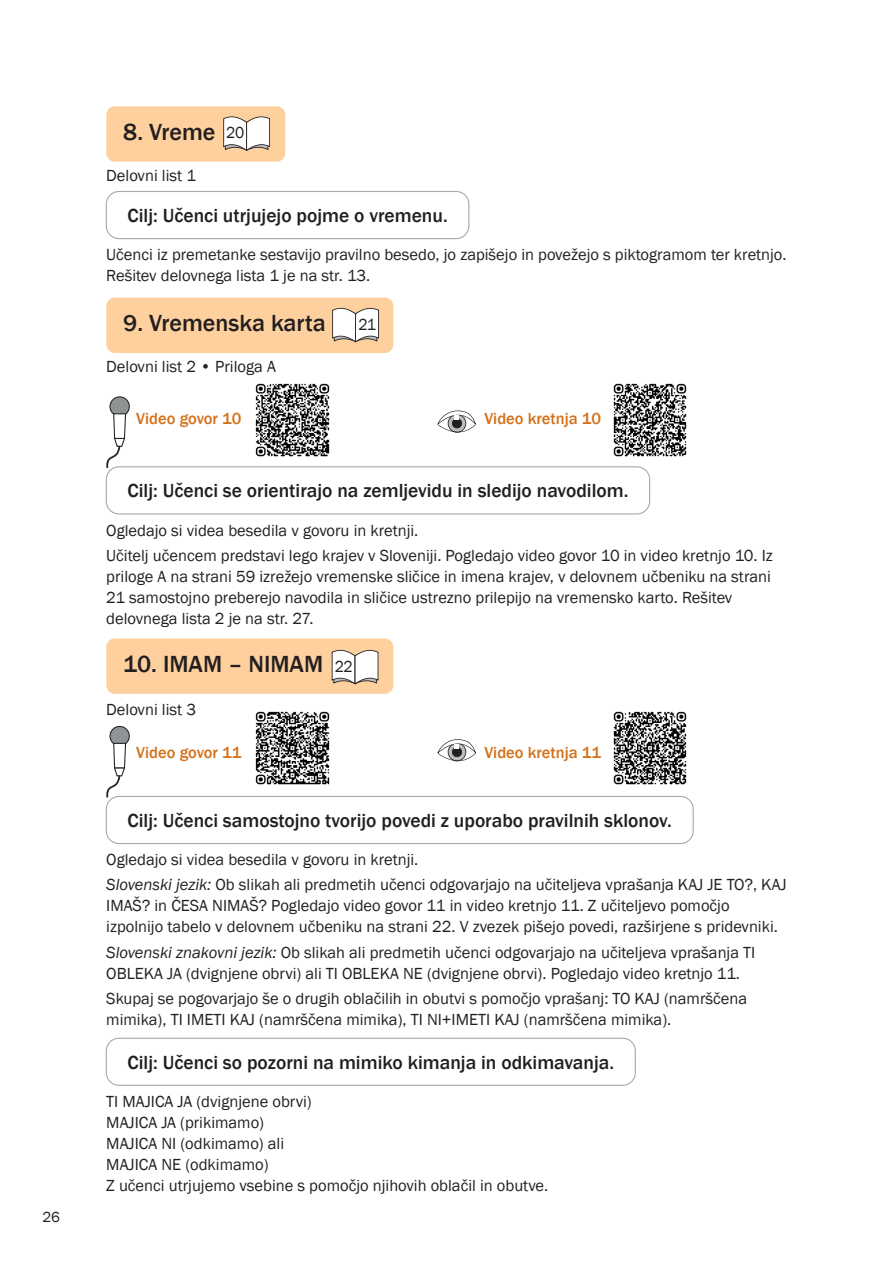
<style>
.page{position:relative;width:893px;height:1263px;background:#fff}
.page>*{position:absolute;margin:0;border:0;box-sizing:border-box;transform-origin:0 0}
.t1{font:500 24px "Franklin Gothic";color:#231f20}
.t2{font:500 19.5px "Franklin Gothic";color:#231f20}
.t3{font:16.5px/21px "Franklin Gothic";color:#231f20}
.t4{font:500 16.5px "Franklin Gothic";color:#d47119}
.t5{font:16.5px "Franklin Gothic";color:#231f20;scale:.95 1}
.t6{font:15px "Franklin Gothic";color:#231f20}
.s1{font-style:italic}
</style>
<div class="page">
<div style="left:106px;top:106px;width:179px;height:56px;background:#fdd09e;border-radius:9px"></div>
<svg style="left:106px;top:191px;width:363px;height:48px"></svg>
<div style="left:106px;top:298px;width:287px;height:55px;background:#fdd09e;border-radius:9px"></div>
<div style="left:106px;top:638px;width:287px;height:56px;background:#fdd09e;border-radius:9px"></div>
<svg style="left:106px;top:1038px;width:530px;height:48px"></svg>
<svg style="left:223px;top:116px;width:47px;height:35px;background:#e2dbd5"></svg>
<svg style="left:332px;top:307px;width:47px;height:35px;background:#e2dcd6"></svg>
<svg style="left:332px;top:649px;width:46px;height:35px;background:#e3ddd7"></svg>
<svg style="left:106px;top:396px;width:544px;height:118px"></svg>
<svg style="left:106px;top:726px;width:588px;height:118px"></svg>
<img style="left:612px;top:383px;width:75px;height:75px">
<img style="left:612px;top:711px;width:75px;height:74px">
<img style="left:255px;top:383px;width:75px;height:75px">
<img style="left:268px;top:424px;width:62px;height:1px">
<img style="left:255px;top:711px;width:75px;height:74px">
<img style="left:268px;top:757px;width:62px;height:1px">
<p class="t6" style="left:43px;top:1208px;width:19px">26</p>
<h1 class="t1" style="left:123px;top:117px;width:94px">8. Vreme</h1>
<p class="t3" style="left:106px;top:165px;width:91px">Delovni list 1</p>
<p class="t2" style="left:128px;top:204px;width:322px">Cilj: Učenci utrjujejo pojme o vremenu.</p>
<p class="t3" style="left:106px;top:244px;width:682px">Učenci iz premetanke sestavijo pravilno besedo, jo zapišejo in povežejo s piktogramom ter kretnjo.<br>Rešitev delovnega lista 1 je na str. 13.</p>
<h1 class="t1" style="left:123px;top:309px;width:204px">9. Vremenska karta</h1>
<p class="t3" style="left:106px;top:357px;width:171px">Delovni list 2 • Priloga A</p>
<p class="t4" style="left:136px;top:408px;width:107px">Video govor 10</p>
<p class="t4" style="left:484px;top:408px;width:118px">Video kretnja 10</p>
<p class="t5" style="left:226px;top:122px;width:21px">20</p>
<p class="t5" style="left:358px;top:314px;width:20px">21</p>
<p class="t2" style="left:128px;top:479px;width:502px">Cilj: Učenci se orientirajo na zemljevidu in sledijo navodilom.</p>
<p class="t3" style="left:106px;top:518px;width:668px;line-height:25.2px">Ogledajo si videa besedila v govoru in kretnji.<br>Učitelj učencem predstavi lego krajev v Sloveniji. Pogledajo video govor 10 in video kretnjo 10. Iz</p>
<p class="t3" style="left:106px;top:566px;width:666px">priloge A na strani 59 izrežejo vremenske sličice in imena krajev, v delovnem učbeniku na strani<br>21 samostojno preberejo navodila in sličice ustrezno prilepijo na vremensko karto. Rešitev delovnega lista 2 je na str. 27.</p>
<h1 class="t1" style="left:123px;top:649px;width:202px">10. IMAM – NIMAM</h1>
<p class="t3" style="left:106px;top:699px;width:91px">Delovni list 3</p>
<p class="t4" style="left:136px;top:742px;width:107px">Video govor 11</p>
<p class="t4" style="left:484px;top:742px;width:118px">Video kretnja 11</p>
<p class="t5" style="left:335px;top:656px;width:21px">22</p>
<p class="t2" style="left:128px;top:808px;width:546px">Cilj: Učenci samostojno tvorijo povedi z uporabo pravilnih sklonov.</p>
<p class="t3" style="left:106px;top:847px;width:682px;line-height:25.2px">Ogledajo si videa besedila v govoru in kretnji.<br><span class="s1">Slovenski jezik:</span> Ob slikah ali predmetih učenci odgovarjajo na učiteljeva vprašanja KAJ JE TO?, KAJ</p>
<p class="t3" style="left:106px;top:896px;width:673px">IMAŠ? in ČESA NIMAŠ? Pogledajo video govor 11 in video kretnjo 11. Z učiteljevo pomočjo izpolnijo tabelo v delovnem učbeniku na strani 22. V zvezek pišejo povedi, razširjene s pridevniki.</p>
<p class="t3" style="left:106px;top:942px;width:651px"><span class="s1">Slovenski znakovni jezik:</span> Ob slikah ali predmetih učenci odgovarjajo na učiteljeva vprašanja TI<br>OBLEKA JA (dvignjene obrvi) ali TI OBLEKA NE (dvignjene obrvi). Pogledajo video kretnjo 11.</p>
<p class="t3" style="left:106px;top:988px;width:642px">Skupaj se pogovarjajo še o drugih oblačilih in obutvi s pomočjo vprašanj: TO KAJ (namrščena mimika), TI IMETI KAJ (namrščena mimika), TI NI+IMETI KAJ (namrščena mimika).</p>
<p class="t2" style="left:128px;top:1050px;width:488px">Cilj: Učenci so pozorni na mimiko kimanja in odkimavanja.</p>
<p class="t3" style="left:106px;top:1091px;width:443px">TI MAJICA JA (dvignjene obrvi)<br>MAJICA JA (prikimamo)<br>MAJICA NI (odkimamo) ali<br>MAJICA NE (odkimamo)<br>Z učenci utrjujemo vsebine s pomočjo njihovih oblačil in obutve.</p>
</div>
